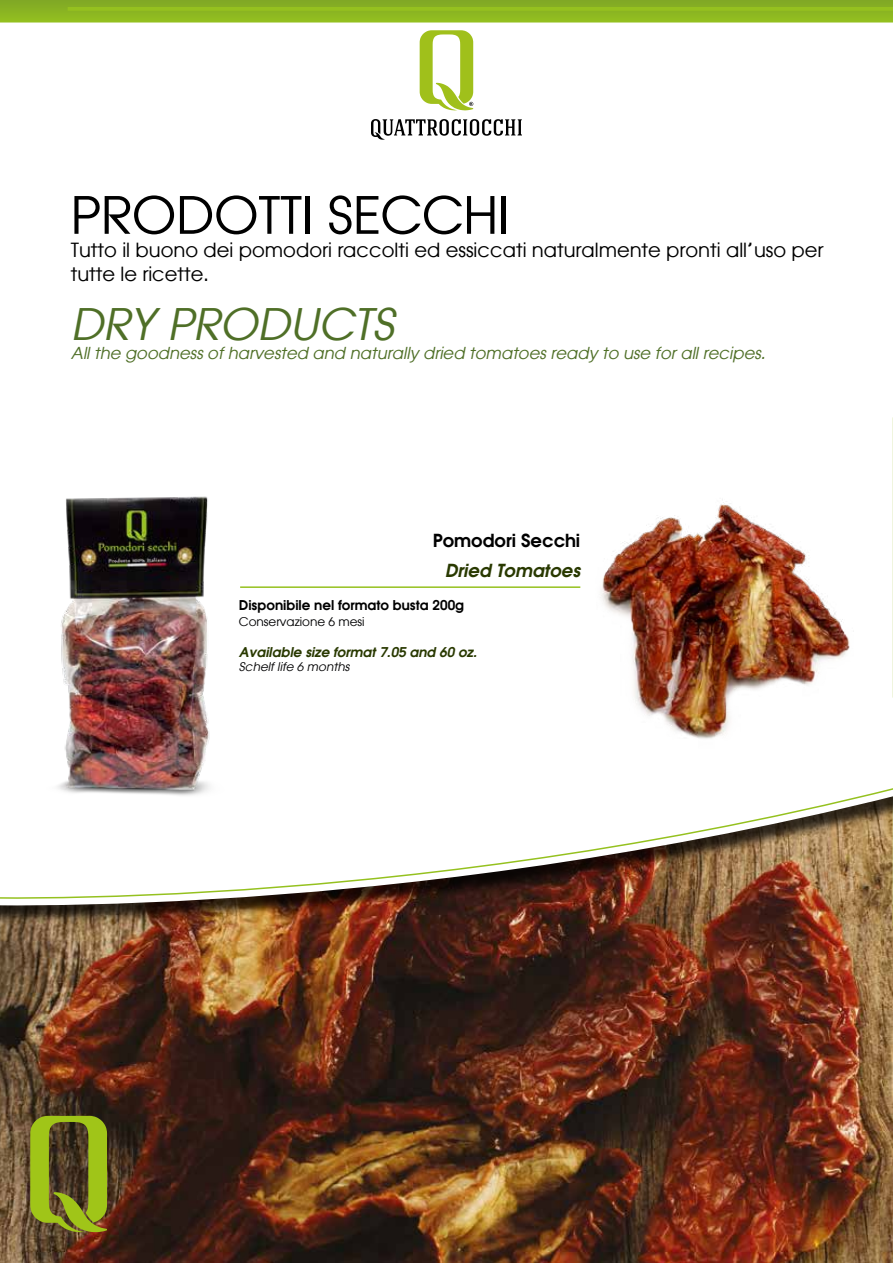
<style>
.page{position:relative;width:893px;height:1263px;background:#fff}
.page>*{position:absolute;margin:0;border:0;box-sizing:border-box;transform-origin:0 0}
.t1{font:51px "Atlanta";color:#000}
.t2{font:italic 43.5px "Atlanta";color:#4f6f27}
.t3{font:19.5px/23.4px "Atlanta";color:#000}
.t4{font:600 18px "Atlanta";color:#000}
.t5{font:italic 600 18px "Atlanta";color:#293900}
.t6{font:italic 16.5px "Atlanta";color:#4f6f27}
.t7{font:italic 600 13.5px "Atlanta";color:#293900}
.t8{font:600 13.5px "Atlanta";color:#000}
.t9{font:12px "Atlanta";color:#020203}
.t10{font:italic 12px "Atlanta";color:#020203}
</style>
<div class="page">
<svg style="left:420px;top:30px;width:53px;height:80px"></svg>
<svg style="left:371px;top:119px;width:151px;height:21px"></svg>
<svg style="left:0;top:0;width:893px;height:22px;background:#8ab422"></svg>
<hr style="left:68px;top:7px;width:825px;height:4px;background:#95c11f">
<img style="left:0;top:928px;width:893px;height:335px">
<svg style="left:892px;top:417px;width:1px;height:602px"></svg>
<img style="left:0;top:921px;width:893px;height:7px">
<img style="left:0;top:788px;width:893px;height:133px">
<hr style="left:892px;top:689px;width:1px;height:123px;background:#fff">
<img style="left:41px;top:496px;width:190px;height:304px">
<img style="left:601px;top:499px;width:249px;height:240px">
<hr style="left:240px;top:586px;width:340px;height:2px;background:#95c11f">
<svg style="left:30px;top:1116px;width:77px;height:116px;background:#7a851e"></svg>
<h1 class="t1" style="left:71px;top:179px;width:440px">PRODOTTI SECCHI</h1>
<p class="t3" style="left:71px;top:237px;width:754px">Tutto il buono dei pomodori raccolti ed essiccati naturalmente pronti all’uso per tutte le ricette.</p>
<h2 class="t2" style="left:71px;top:293px;width:324px">DRY PRODUCTS</h2>
<p class="t6" style="left:71px;top:342px;width:696px">All the goodness of harvested and naturally dried tomatoes ready to use for all recipes.</p>
<p class="t4" style="left:433px;top:527px;width:149px">Pomodori Secchi</p>
<p class="t5" style="left:445px;top:557px;width:137px">Dried Tomatoes</p>
<p class="t8" style="left:239px;top:595px;width:227px">Disponibile nel formato busta 200g</p>
<p class="t9" style="left:239px;top:613px;width:127px">Conservazione 6 mesi</p>
<p class="t7" style="left:239px;top:642px;width:239px">Available size format 7.05 and 60 oz.</p>
<p class="t10" style="left:239px;top:658px;width:112px">Schelf life 6 months</p>
</div>
